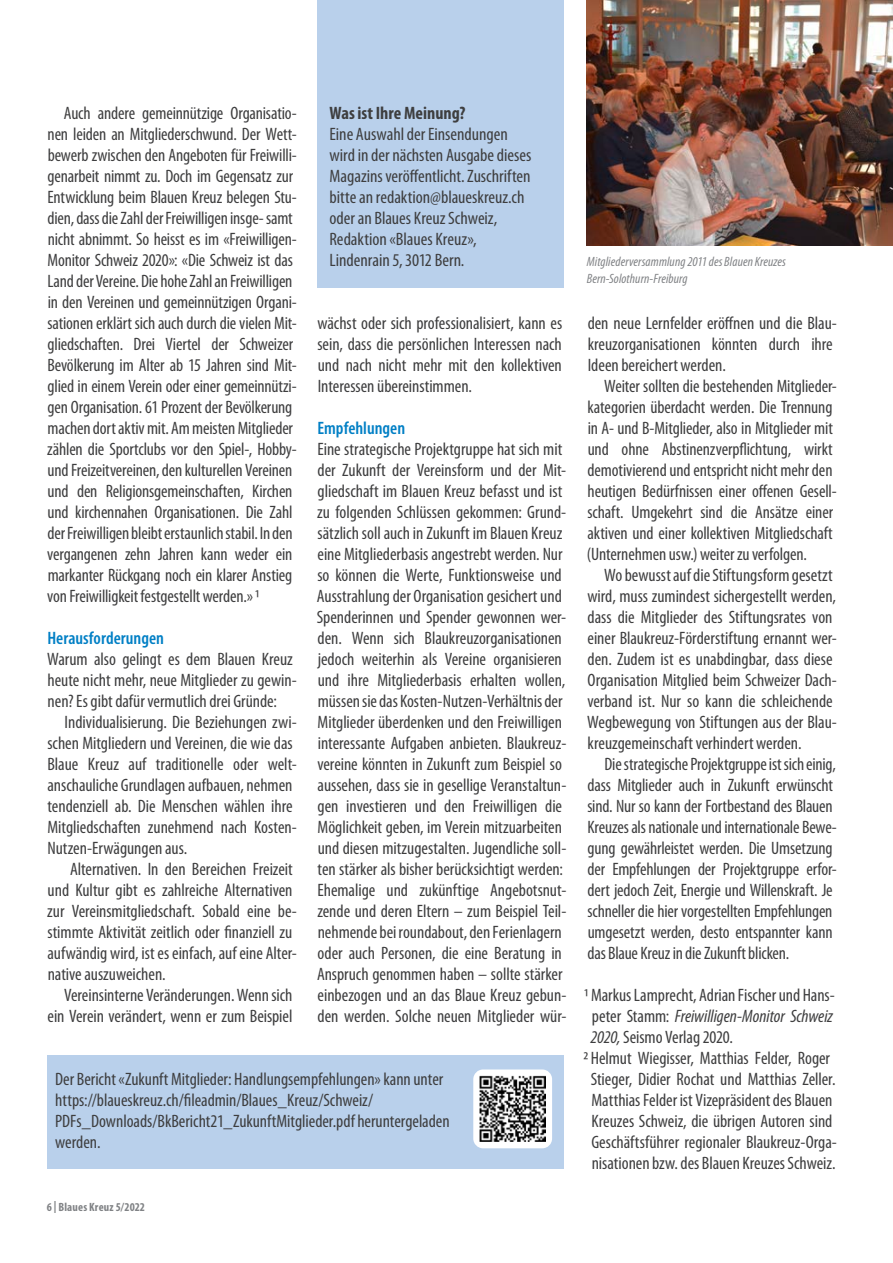
<style>
.page{position:relative;width:893px;height:1263px;background:#fff}
.page>*{position:absolute;margin:0;border:0;box-sizing:border-box;transform-origin:0 0}
.t1{font:condensed 18px/21px "Myriad Pro";letter-spacing:-.005em;color:#3e3e3f}
.t2{font:italic condensed 18px "Myriad Pro";color:#3e3e3f}
.t3{font:600 condensed 18px "Myriad Pro";color:#007fc5}
.t4{font:700 condensed 18px "Myriad Pro";color:#3e3e3f}
.t5{font:italic condensed 13.5px/16.5px "Myriad Pro";letter-spacing:.005em;color:#808285}
.t6{font:700 condensed 12px "Myriad Pro";letter-spacing:.015em;color:#808285}
.s1{font-style:normal}
.s2{font-style:italic}
</style>
<div class="page">
<img style="left:587px;top:0;width:306px;height:245px">
<div style="left:47px;top:1055px;width:516px;height:114px;background:#b9d0eb"></div>
<div style="left:473px;top:1069px;width:79px;height:79px;background:#fff;border-radius:10px"></div>
<img style="left:480px;top:1075px;width:66px;height:67px">
<div style="left:317px;top:0;width:246px;height:287px;background:#b9d0eb"></div>
<p class="t1" style="left:47px;top:103px;width:251px;text-indent:17px">Auch andere gemeinnützige Organisatio&shy;nen leiden an Mitgliederschwund. Der Wett&shy;bewerb zwischen den Angeboten für Freiwilli&shy;genarbeit nimmt zu. Doch im Gegensatz zur Entwicklung beim Blauen Kreuz belegen Stu&shy;dien, dass die Zahl der Freiwilligen insge‑ samt nicht abnimmt. So heisst es im «Freiwilligen-Monitor Schweiz 2020»: «Die Schweiz ist das Land der Vereine. Die hohe Zahl an Freiwilligen in den Vereinen und gemeinnützigen Organi&shy;sationen erklärt sich auch durch die vielen Mit&shy;gliedschaften. Drei Viertel der Schweizer Bevölkerung im Alter ab 15 Jahren sind Mit&shy;glied in einem Verein oder einer gemeinnützi&shy;gen Organisation. 61 Prozent der Bevölkerung machen dort aktiv mit. Am meisten Mitglieder zählen die Sportclubs vor den Spiel-, Hobby&shy;und Freizeitvereinen, den kulturellen Vereinen und den Religionsgemeinschaften, Kirchen und kirchennahen Organisationen. Die Zahl der Freiwilligen bleibt erstaunlich stabil. In den vergangenen zehn Jahren kann weder ein markanter Rückgang noch ein klarer Anstieg von Freiwilligkeit festgestellt werden.» 1</p>
<p class="t3" style="left:48px;top:628px;width:118px">Herausforderungen</p>
<p class="t1" style="left:47px;top:649px;width:251px">Warum also gelingt es dem Blauen Kreuz heute nicht mehr, neue Mitglieder zu gewin&shy;nen? Es gibt dafür vermutlich drei Gründe:</p>
<p class="t1" style="left:47px;top:712px;width:251px;text-indent:17px">Individualisierung. Die Beziehungen zwi&shy;schen Mitgliedern und Vereinen, die wie das Blaue Kreuz auf traditionelle oder welt&shy;anschauliche Grundlagen aufbauen, nehmen tendenziell ab. Die Menschen wählen ihre Mitgliedschaften zunehmend nach Kosten-Nutzen-Erwägungen aus.</p>
<p class="t1" style="left:47px;top:859px;width:251px;text-indent:23px">Alternativen. In den Bereichen Freizeit und Kultur gibt es zahlreiche Alternativen zur Vereinsmitgliedschaft. Sobald eine be&shy;stimmte Aktivität zeitlich oder finanziell zu aufwändig wird, ist es einfach, auf eine Alter&shy;native auszuweichen.</p>
<p class="t1" style="left:48px;top:985px;width:246px;text-align:right">Vereinsinterne Veränderungen. Wenn sich ein Verein verändert, wenn er zum Beispiel</p>
<p class="t4" style="left:330px;top:103px;width:137px">Was ist Ihre Meinung?</p>
<p class="t1" style="left:330px;top:124px;width:204px">Eine Auswahl der Einsendungen wird in der nächsten Ausgabe dieses<br>Magazins veröffentlicht. Zuschriften bitte an redaktion@blaueskreuz.ch oder an Blaues Kreuz Schweiz,<br>Redaktion «Blaues Kreuz»,<br>Lindenrain 5, 3012 Bern.</p>
<p class="t1" style="left:317px;top:313px;width:246px;text-align:justify">wächst oder sich professionalisiert, kann es sein, dass die persönlichen Interessen nach und nach nicht mehr mit den kollektiven Interessen übereinstimmen.</p>
<p class="t3" style="left:318px;top:418px;width:89px">Empfehlungen</p>
<p class="t1" style="left:317px;top:439px;width:251px">Eine strategische Projektgruppe hat sich mit der Zukunft der Vereinsform und der Mit&shy;gliedschaft im Blauen Kreuz befasst und ist zu folgenden Schlüssen gekommen: Grund&shy;sätzlich soll auch in Zukunft im Blauen Kreuz eine Mitgliederbasis angestrebt werden. Nur so können die Werte, Funktionsweise und Ausstrahlung der Organisation gesichert und Spenderinnen und Spender gewonnen wer&shy;den. Wenn sich Blaukreuzorganisationen jedoch weiterhin als Vereine organisieren und ihre Mitgliederbasis erhalten wollen, müssen sie das Kosten-Nutzen-Verhältnis der Mitglieder überdenken und den Freiwilligen interessante Aufgaben anbieten. Blaukreuz&shy;vereine könnten in Zukunft zum Beispiel so aussehen, dass sie in gesellige Veranstaltun&shy;gen investieren und den Freiwilligen die Möglichkeit geben, im Verein mitzuarbeiten und diesen mitzugestalten. Jugendliche soll&shy;ten stärker als bisher berücksichtigt werden:<br>Ehemalige und zukünftige Angebotsnut&shy;zende und deren Eltern – zum Beispiel Teil&shy;nehmende bei roundabout, den Ferienlagern oder auch Personen, die eine Beratung in Anspruch genommen haben – sollte stärker einbezogen und an das Blaue Kreuz gebun&shy;den werden. Solche neuen Mitglieder wür-</p>
<p class="t1" style="left:55px;top:1069px;width:396px">Der Bericht «Zukunft Mitglieder: Handlungsempfehlungen» kann unter https://blaueskreuz.ch/fileadmin/Blaues_Kreuz/Schweiz/ PDFs_Downloads/BkBericht21_ZukunftMitglieder.pdf heruntergeladen werden.</p>
<p class="t6" style="left:47px;top:1200px;width:100px">6 | Blaues Kreuz 5/2022</p>
<p class="t5" style="left:587px;top:254px;width:201px">Mitgliederversammlung 2011 des Blauen Kreuzes<br>Bern-Solothurn-Freiburg</p>
<p class="t1" style="left:588px;top:313px;width:251px">den neue Lernfelder eröffnen und die Blau&shy;kreuzorganisationen könnten durch ihre<br>Ideen bereichert werden.</p>
<p class="t1" style="left:587px;top:376px;width:251px;text-indent:17px">Weiter sollten die bestehenden Mitglieder&shy;kategorien überdacht werden. Die Trennung in A- und B-Mitglieder, also in Mitglieder mit und ohne Abstinenzverpflichtung, wirkt demotivierend und entspricht nicht mehr den heutigen Bedürfnissen einer offenen Gesell&shy;schaft. Umgekehrt sind die Ansätze einer aktiven und einer kollektiven Mitgliedschaft (Unternehmen usw.) weiter zu verfolgen.</p>
<p class="t1" style="left:587px;top:565px;width:251px;text-indent:17px">Wo bewusst auf die Stiftungsform gesetzt wird, muss zumindest sichergestellt werden, dass die Mitglieder des Stiftungsrates von einer Blaukreuz-Förderstiftung ernannt wer&shy;den. Zudem ist es unabdingbar, dass diese Organisation Mitglied beim Schweizer Dach&shy;verband ist. Nur so kann die schleichende Wegbewegung von Stiftungen aus der Blau&shy;kreuzgemeinschaft verhindert werden.</p>
<p class="t1" style="left:587px;top:754px;width:251px;text-indent:17px">Die strategische Projektgruppe ist sich einig, dass Mitglieder auch in Zukunft erwünscht sind. Nur so kann der Fortbestand des Blauen Kreuzes als nationale und internationale Bewe&shy;gung gewährleistet werden. Die Umsetzung der Empfehlungen der Projektgruppe erfor&shy;dert jedoch Zeit, Energie und Willenskraft. Je schneller die hier vorgestellten Empfehlungen umgesetzt werden, desto entspannter kann das Blaue Kreuz in die Zukunft blicken.</p>
<p class="t1" style="left:585px;top:985px;width:252px">1 Markus Lamprecht, Adrian Fischer und Hans-</p>
<p class="t2" style="left:592px;top:1007px;width:242px"><span class="s1">peter Stamm:</span> Freiwilligen-Monitor Schweiz</p>
<p class="t1" style="left:591px;top:1027px;width:144px"><span class="s2">2020,</span> Seismo Verlag 2020.</p>
<p class="t1" style="left:584px;top:1048px;width:248px">2 Helmut Wiegisser, Matthias Felder, Roger</p>
<p class="t1" style="left:591px;top:1069px;width:246px">Stieger, Didier Rochat und Matthias Zeller.</p>
<p class="t1" style="left:592px;top:1090px;width:242px">Matthias Felder ist Vizepräsident des Blauen</p>
<p class="t1" style="left:591px;top:1111px;width:242px">Kreuzes Schweiz, die übrigen Autoren sind</p>
<p class="t1" style="left:591px;top:1132px;width:247px">Geschäftsführer regionaler Blaukreuz-Orga-</p>
<p class="t1" style="left:592px;top:1153px;width:245px">nisationen bzw. des Blauen Kreuzes Schweiz.</p>
</div>
